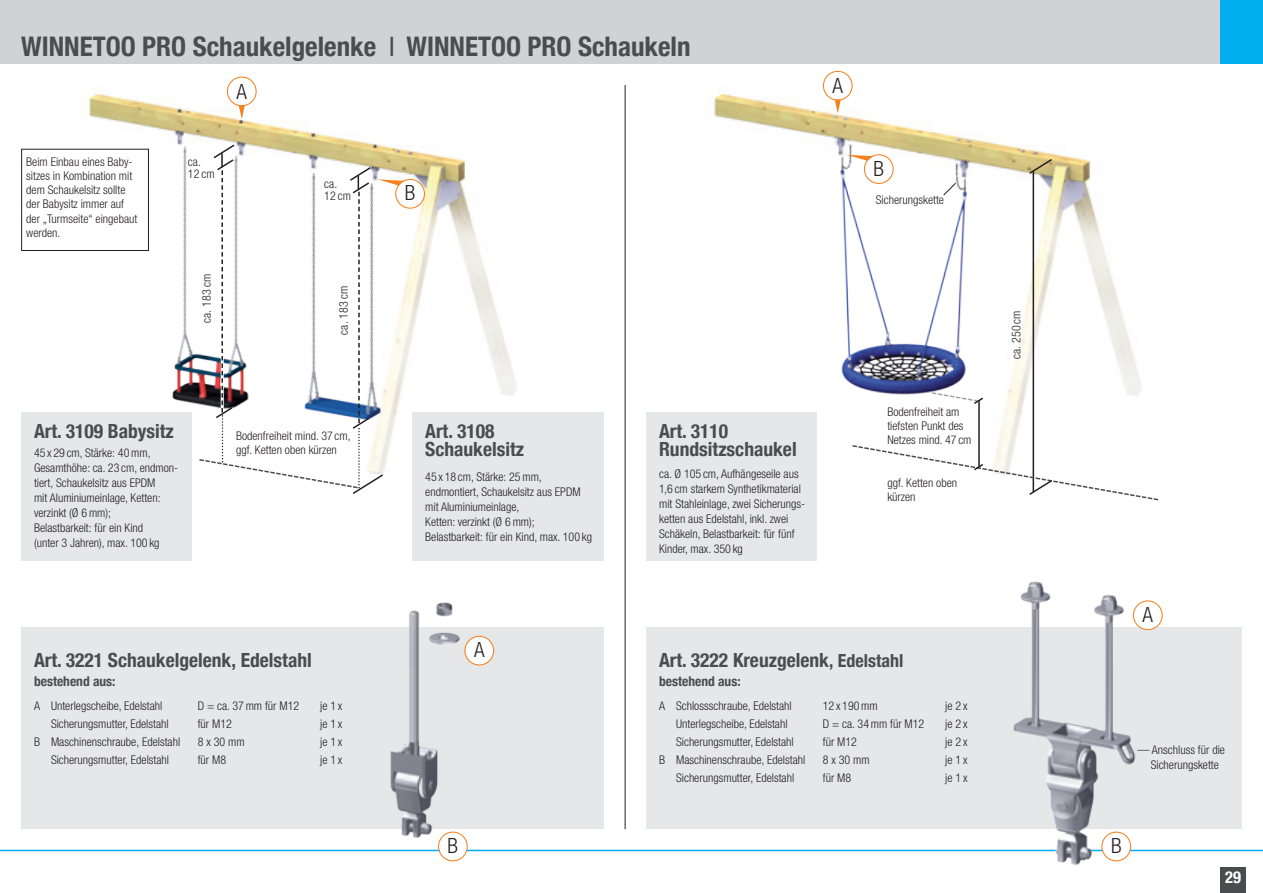
<style>
.page{position:relative;width:1263px;height:893px;background:#fff}
.page>*{position:absolute;margin:0;border:0;box-sizing:border-box;transform-origin:0 0}
.t1{font:700 condensed 27px "Helvetica Neue";color:#4b4c4d}
.t2{font:300 condensed 21px "Helvetica Neue";color:#231f20}
.t3{font:700 condensed 19.5px "Helvetica Neue";color:#4b4c4d}
.t4{font:700 condensed 16.5px "Helvetica Neue";color:#fff}
.t5{font:700 condensed 13.5px "Helvetica Neue";color:#4b4c4d}
.t6{font:300 condensed 12px/15px "Helvetica Neue";color:#231f20}
.s1{font-weight:400}
.s2{font-size:18px}
</style>
<div class="page">
<div style="left:0;top:0;width:1263px;height:64px;background:#d1d2d4"></div>
<div style="left:1220px;top:0;width:43px;height:64px;background:#00aeef"></div>
<div style="left:21px;top:627px;width:583px;height:202px;background:#e6e7e9"></div>
<div style="left:646px;top:627px;width:596px;height:202px;background:#e6e7e9"></div>
<img style="left:21px;top:90px;width:496px;height:416px">
<img style="left:714px;top:85px;width:428px;height:421px">
<div style="left:646px;top:412px;width:170px;height:149px;background:#e6e7e9"></div>
<hr style="left:0;top:850px;width:1263px;height:1px;background:#00aeef">
<div style="left:412px;top:412px;width:192px;height:149px;background:#e6e7e9"></div>
<div style="left:1220px;top:867px;width:26px;height:26px;background:#4b4c4d"></div>
<img style="left:443px;top:602px;width:52px;height:51px">
<img style="left:361px;top:602px;width:82px;height:250px">
<img style="left:164px;top:147px;width:34px;height:263px">
<img style="left:995px;top:581px;width:157px;height:285px">
<img style="left:825px;top:144px;width:153px;height:254px">
<svg style="left:464px;top:636px;width:30px;height:29px"></svg>
<svg style="left:438px;top:832px;width:30px;height:29px"></svg>
<svg style="left:1133px;top:600px;width:30px;height:30px"></svg>
<svg style="left:1101px;top:832px;width:30px;height:29px"></svg>
<hr style="left:978px;top:401px;width:2px;height:66px;background:#231f20">
<hr style="left:1032px;top:171px;width:2px;height:321px;background:#231f20">
<svg style="left:198px;top:143px;width:227px;height:352px"></svg>
<svg style="left:943px;top:182px;width:14px;height:14px"></svg>
<div style="left:21px;top:412px;width:170px;height:149px;background:#e6e7e9"></div>
<svg style="left:930px;top:391px;width:55px;height:14px"></svg>
<svg style="left:851px;top:444px;width:308px;height:57px"></svg>
<svg style="left:1028px;top:158px;width:25px;height:17px"></svg>
<div style="left:22px;top:149px;width:126px;height:101px;background:#fff"></div>
<div style="left:21px;top:149px;width:128px;height:102px;border:1px solid #231f20"></div>
<hr style="left:625px;top:85px;width:1px;height:744px;background:#231f20">
<svg style="left:227px;top:77px;width:30px;height:42px"></svg>
<svg style="left:847px;top:154px;width:47px;height:30px"></svg>
<svg style="left:823px;top:71px;width:30px;height:42px"></svg>
<p class="t1" style="left:21px;top:30px;width:671px">WINNETOO PRO Schaukelgelenke <span class="s1">I</span> WINNETOO PRO Schaukeln</p>
<p class="t6" style="left:26px;top:155px;width:108px">Beim Einbau eines Baby-</p>
<p class="t6" style="left:26px;top:170px;width:113px;line-height:14.2px">sitzes in Kombination mit dem Schaukelsitz sollte der Babysitz immer auf der „Turmseite“ eingebaut</p>
<p class="t6" style="left:26px;top:226px;width:36px">werden.</p>
<p class="t2" style="left:237px;top:84px;width:12px">A</p>
<p class="t6" style="left:188px;top:155px;width:15px">ca.</p>
<p class="t6" style="left:188px;top:167px;width:28px">12 cm</p>
<p class="t6" style="left:200px;top:323px;width:50px;rotate:-90deg">ca. 183 cm</p>
<p class="t6" style="left:324px;top:178px;width:15px">ca.</p>
<p class="t6" style="left:324px;top:190px;width:28px">12 cm</p>
<p class="t6" style="left:337px;top:335px;width:50px;rotate:-90deg">ca. 183 cm</p>
<p class="t2" style="left:405px;top:185px;width:12px">B</p>
<p class="t2" style="left:832px;top:78px;width:12px">A</p>
<p class="t3" style="left:34px;top:419px;width:141px">Art. 3109 Babysitz</p>
<p class="t6" style="left:34px;top:446px;width:118px">45x 29 cm, Stärke: 40mm,</p>
<p class="t6" style="left:34px;top:461px;width:146px">Gesamthöhe: ca. 23 cm, endmon&shy;tiert, Schaukelsitz aus EPDM<br>mit Aluminiumeinlage, Ketten: verzinkt (Ø 6mm);<br>Belastbarkeit: für ein Kind<br>(unter 3 Jahren), max. 100 kg</p>
<p class="t6" style="left:236px;top:429px;width:116px">Bodenfreiheit mind. 37 cm,</p>
<p class="t6" style="left:236px;top:443px;width:102px">ggf. Ketten oben kürzen</p>
<p class="t3" style="left:425px;top:419px;width:71px">Art. 3108</p>
<p class="t3" style="left:425px;top:438px;width:100px">Schaukelsitz</p>
<p class="t6" style="left:425px;top:470px;width:168px">45x 18 cm, Stärke: 25mm, endmontiert, Schaukelsitz aus EPDM mit Aluminiumeinlage,<br>Ketten: verzinkt (Ø 6mm);<br>Belastbarkeit: für ein Kind, max. 100 kg</p>
<p class="t3" style="left:659px;top:419px;width:71px">Art. 3110</p>
<p class="t3" style="left:659px;top:438px;width:139px">Rundsitzschaukel</p>
<p class="t6" style="left:659px;top:468px;width:148px">ca. Ø 105 cm, Aufhängeseile aus<br>1,6 cm starkem Synthetikmaterial mit Stahleinlage, zwei Sicherungs&shy;ketten aus Edelstahl, inkl. zwei<br>Schäkeln, Belastbarkeit: für fünf<br>Kinder, max. 350 kg</p>
<p class="t2" style="left:873px;top:161px;width:12px">B</p>
<p class="t6" style="left:876px;top:194px;width:70px">Sicherungskette</p>
<p class="t6" style="left:887px;top:405px;width:74px">Bodenfreiheit am</p>
<p class="t6" style="left:887px;top:420px;width:86px;line-height:14.2px">tiefsten Punkt des<br>Netzes mind. 47 cm</p>
<p class="t6" style="left:887px;top:477px;width:71px;line-height:14.2px">ggf. Ketten oben kürzen</p>
<p class="t3" style="left:34px;top:648px;width:279px">Art. 3221 Schaukelgelenk, Edelstahl</p>
<p class="t5" style="left:34px;top:673px;width:83px">bestehend aus:</p>
<p class="t6" style="left:34px;top:699px;width:7px">A</p>
<p class="t6" style="left:34px;top:735px;width:7px">B</p>
<p class="t6" style="left:51px;top:699px;width:113px">Unterlegscheibe, Edelstahl</p>
<p class="t6" style="left:51px;top:716px;width:131px;line-height:18px">Sicherungsmutter, Edelstahl<br>Maschinenschraube, Edelstahl</p>
<p class="t6" style="left:51px;top:753px;width:120px">Sicherungsmutter, Edelstahl</p>
<p class="t6" style="left:198px;top:699px;width:103px">D = ca. 37mm für M12</p>
<p class="t6" style="left:198px;top:717px;width:36px">für M12</p>
<p class="t6" style="left:198px;top:735px;width:48px">8 x 30 mm</p>
<p class="t6" style="left:198px;top:753px;width:30px">für M8</p>
<p class="t6" style="left:320px;top:699px;width:24px">je 1x</p>
<p class="t6" style="left:320px;top:717px;width:24px">je 1x</p>
<p class="t6" style="left:320px;top:735px;width:24px">je 1x</p>
<p class="t6" style="left:320px;top:753px;width:24px">je 1x</p>
<p class="t2" style="left:474px;top:642px;width:12px">A</p>
<p class="t2" style="left:448px;top:838px;width:12px">B</p>
<p class="t3" style="left:659px;top:648px;width:246px">Art. 3222 Kreuzgelenk<span class="s2">, Edelstahl</span></p>
<p class="t5" style="left:659px;top:673px;width:83px">bestehend aus:</p>
<p class="t6" style="left:659px;top:699px;width:7px">A</p>
<p class="t6" style="left:659px;top:753px;width:7px">B</p>
<p class="t6" style="left:676px;top:699px;width:117px">Schlossschraube, Edelstahl</p>
<p class="t6" style="left:676px;top:717px;width:113px">Unterlegscheibe, Edelstahl</p>
<p class="t6" style="left:676px;top:734px;width:131px;line-height:18px">Sicherungsmutter, Edelstahl<br>Maschinenschraube, Edelstahl</p>
<p class="t6" style="left:676px;top:771px;width:120px">Sicherungsmutter, Edelstahl</p>
<p class="t6" style="left:823px;top:699px;width:56px">12x 190mm</p>
<p class="t6" style="left:823px;top:717px;width:103px">D = ca. 34mm für M12</p>
<p class="t6" style="left:823px;top:735px;width:36px">für M12</p>
<p class="t6" style="left:823px;top:753px;width:48px">8 x 30 mm</p>
<p class="t6" style="left:823px;top:771px;width:30px">für M8</p>
<p class="t6" style="left:945px;top:699px;width:24px">je 2x</p>
<p class="t6" style="left:945px;top:717px;width:24px">je 2x</p>
<p class="t6" style="left:945px;top:735px;width:24px">je 2x</p>
<p class="t6" style="left:945px;top:753px;width:24px">je 1x</p>
<p class="t6" style="left:945px;top:771px;width:24px">je 1x</p>
<p class="t6" style="left:1010px;top:359px;width:50px;rotate:-90deg">ca. 250 cm</p>
<p class="t2" style="left:1142px;top:607px;width:12px">A</p>
<p class="t6" style="left:1137px;top:743px;width:89px;text-align:center">__ Anschluss für die<br>Sicherungskette</p>
<p class="t2" style="left:1111px;top:838px;width:12px">B</p>
<p class="t4" style="left:1225px;top:867px;width:17px">29</p>
</div>
